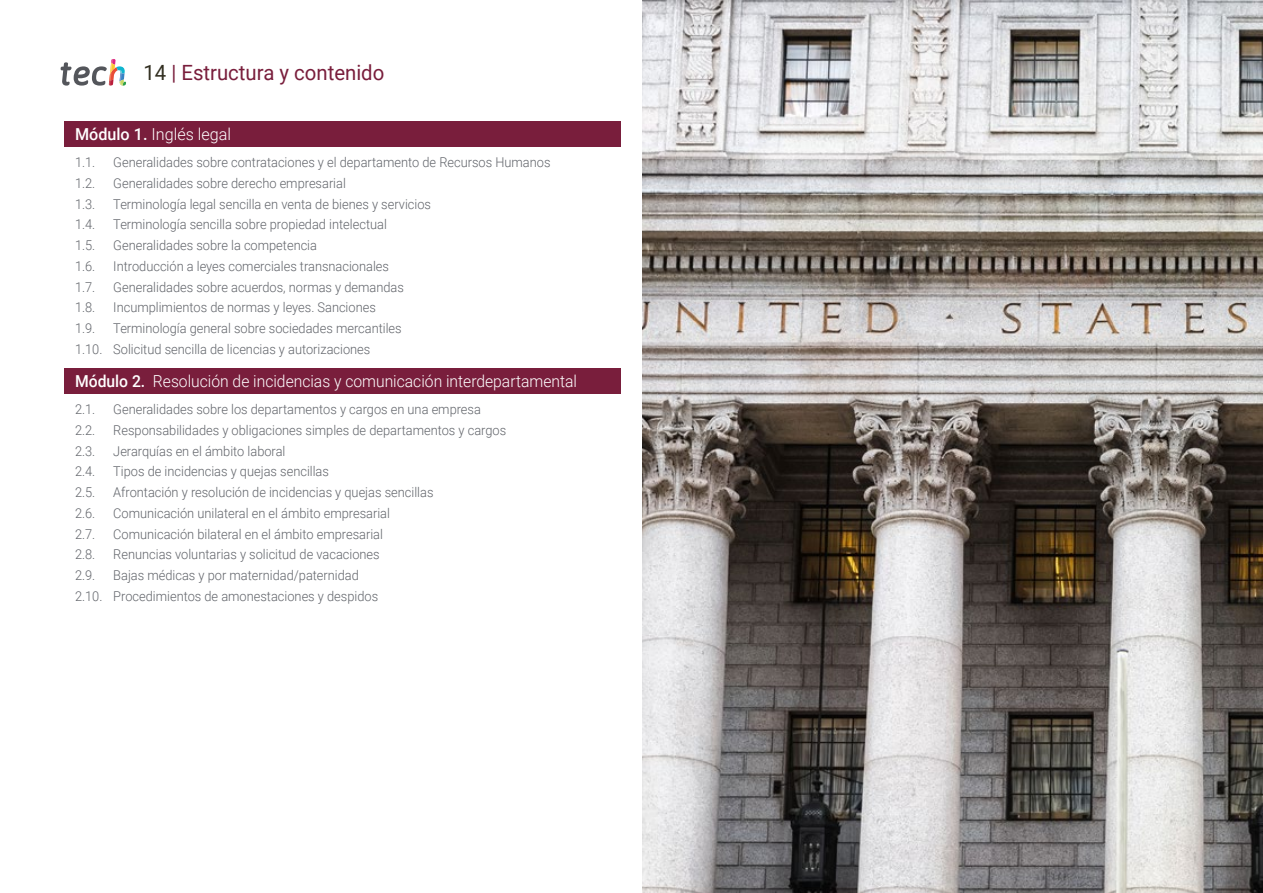
<style>
.page{position:relative;width:1263px;height:893px;background:#fff}
.page>*{position:absolute;margin:0;border:0;box-sizing:border-box;transform-origin:0 0}
.t1{font:21px "Roboto";color:#791e3c}
.t2{font:300 16.5px "Roboto";color:#fff;scale:.95 1}
.t3{font:300 16.5px "Roboto";color:#fff}
.t4{font:300 13.5px/20.7px "Roboto";color:#61646a;scale:.95 1}
.s1{color:#312e20}
.s2{font-weight:500}
</style>
<div class="page">
<svg style="left:61px;top:59px;width:65px;height:27px"></svg>
<div style="left:64px;top:121px;width:557px;height:25px;background:#791e3c"></div>
<div style="left:64px;top:368px;width:557px;height:25px;background:#791e3c"></div>
<img style="left:642px;top:0;width:621px;height:893px">
<h1 class="t1" style="left:144px;top:57px;width:242px"><span class="s1">14</span> | Estructura y contenido</h1>
<p class="t3" style="left:75px;top:123px;width:158px"><span class="s2">Módulo 1.</span> Inglés legal</p>
<p class="t4" style="left:75px;top:151px;width:23px">1.1.</p>
<p class="t4" style="left:113px;top:151px;width:462px">Generalidades sobre contrataciones y el departamento de Recursos Humanos</p>
<p class="t4" style="left:75px;top:172px;width:23px">1.2.</p>
<p class="t4" style="left:113px;top:172px;width:246px">Generalidades sobre derecho empresarial</p>
<p class="t4" style="left:75px;top:193px;width:23px">1.3.</p>
<p class="t4" style="left:113px;top:193px;width:336px">Terminología legal sencilla en venta de bienes y servicios</p>
<p class="t4" style="left:75px;top:214px;width:23px">1.4.</p>
<p class="t4" style="left:113px;top:214px;width:289px">Terminología sencilla sobre propiedad intelectual</p>
<p class="t4" style="left:75px;top:234px;width:23px">1.5.</p>
<p class="t4" style="left:113px;top:234px;width:216px">Generalidades sobre la competencia</p>
<p class="t4" style="left:75px;top:255px;width:23px">1.6.</p>
<p class="t4" style="left:113px;top:255px;width:292px">Introducción a leyes comerciales transnacionales</p>
<p class="t4" style="left:75px;top:276px;width:23px">1.7.</p>
<p class="t4" style="left:113px;top:276px;width:307px">Generalidades sobre acuerdos, normas y demandas</p>
<p class="t4" style="left:75px;top:297px;width:23px">1.8.</p>
<p class="t4" style="left:113px;top:297px;width:278px">Incumplimientos de normas y leyes. Sanciones</p>
<p class="t4" style="left:75px;top:317px;width:23px">1.9.</p>
<p class="t4" style="left:75px;top:317px;width:345px;text-indent:38px">Terminología general sobre sociedades mercantiles<br>1.10. Solicitud sencilla de licencias y autorizaciones</p>
<p class="t2" style="left:75px;top:370px;width:530px"><span class="s2">Módulo 2.</span> Resolución de incidencias y comunicación interdepartamental</p>
<p class="t4" style="left:75px;top:398px;width:23px">2.1.</p>
<p class="t4" style="left:113px;top:398px;width:388px">Generalidades sobre los departamentos y cargos en una empresa</p>
<p class="t4" style="left:75px;top:419px;width:23px">2.2.</p>
<p class="t4" style="left:113px;top:419px;width:415px">Responsabilidades y obligaciones simples de departamentos y cargos</p>
<p class="t4" style="left:75px;top:440px;width:23px">2.3.</p>
<p class="t4" style="left:113px;top:440px;width:183px">Jerarquías en el ámbito laboral</p>
<p class="t4" style="left:75px;top:461px;width:23px">2.4.</p>
<p class="t4" style="left:113px;top:461px;width:229px">Tipos de incidencias y quejas sencillas</p>
<p class="t4" style="left:75px;top:481px;width:23px">2.5.</p>
<p class="t4" style="left:113px;top:481px;width:339px">Afrontación y resolución de incidencias y quejas sencillas</p>
<p class="t4" style="left:75px;top:502px;width:23px">2.6.</p>
<p class="t4" style="left:113px;top:502px;width:293px">Comunicación unilateral en el ámbito empresarial</p>
<p class="t4" style="left:75px;top:523px;width:23px">2.7.</p>
<p class="t4" style="left:113px;top:523px;width:285px">Comunicación bilateral en el ámbito empresarial</p>
<p class="t4" style="left:75px;top:544px;width:23px">2.8.</p>
<p class="t4" style="left:113px;top:544px;width:282px">Renuncias voluntarias y solicitud de vacaciones</p>
<p class="t4" style="left:75px;top:564px;width:23px">2.9.</p>
<p class="t4" style="left:75px;top:564px;width:321px;text-indent:38px">Bajas médicas y por maternidad/paternidad<br>2.10. Procedimientos de amonestaciones y despidos</p>
</div>
